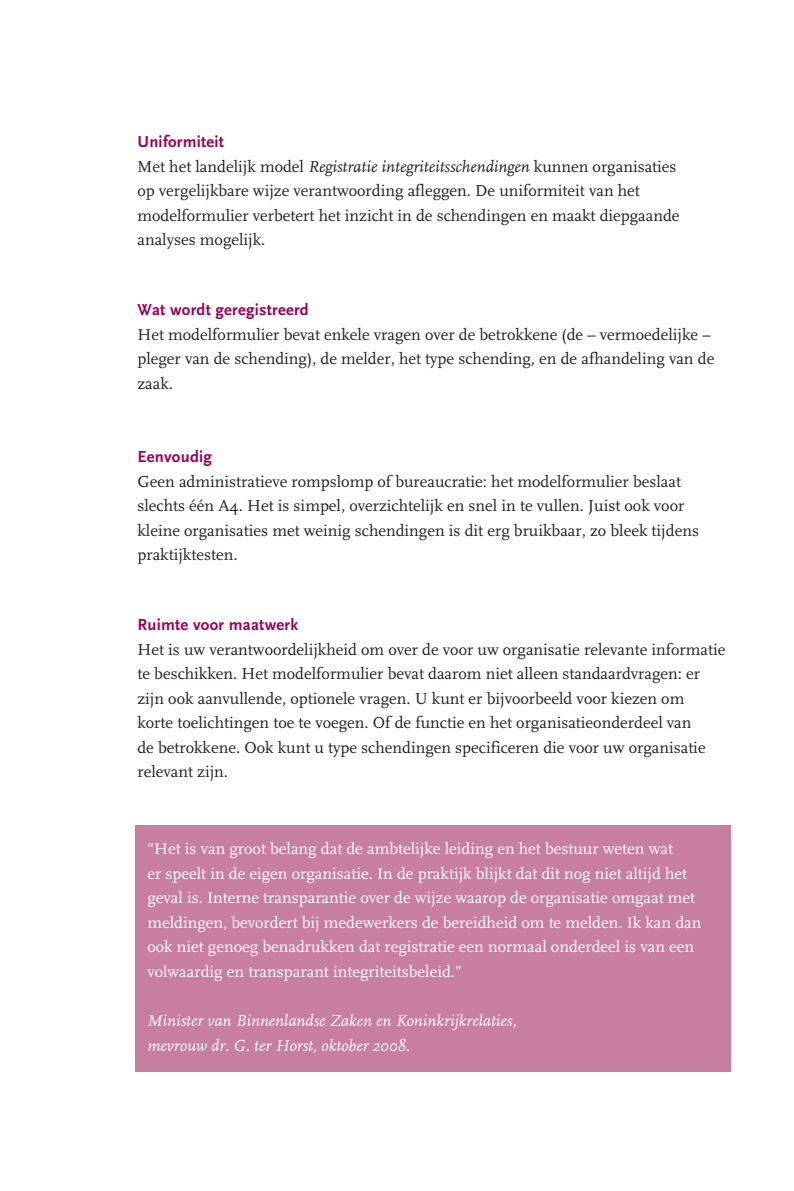
<style>
.page{position:relative;width:794px;height:1191px;background:#fff}
.page>*{position:absolute;margin:0;border:0;box-sizing:border-box;transform-origin:0 0}
.t1{font:16.62px/24.5px "Scala";color:#231f20}
.t2{font:16.62px/24.5px "Scala";color:#fff}
.t3{font:italic 16.62px/24.5px "Scala";color:#fff}
.t4{font:700 16.62px "Scala Sans";letter-spacing:.015em;color:#9c0159}
.s1{font-style:italic}
</style>
<div class="page">
<div style="left:135px;top:825px;width:596px;height:246px;background:#c87e9f"></div>
<p class="t4" style="left:137px;top:133px;width:88px">Uniformiteit</p>
<p class="t1" style="left:137px;top:154px;width:543px">Met het landelijk model <span class="s1">Registratie integriteitsschendingen</span> kunnen organisaties op vergelijkbare wijze verantwoording afleggen. De uniformiteit van het modelformulier verbetert het inzicht in de schendingen en maakt diepgaande analyses mogelijk.</p>
<p class="t4" style="left:137px;top:301px;width:173px">Wat wordt geregistreerd</p>
<p class="t1" style="left:137px;top:322px;width:578px">Het modelformulier bevat enkele vragen over de betrokkene (de – vermoedelijke – pleger van de schending), de melder, het type schending, en de afhandeling van de zaak.</p>
<p class="t4" style="left:137px;top:448px;width:76px">Eenvoudig</p>
<p class="t1" style="left:137px;top:469px;width:563px">Geen administratieve rompslomp of bureaucratie: het modelformulier beslaat slechts één A4. Het is simpel, overzichtelijk en snel in te vullen. Juist ook voor kleine organisaties met weinig schendingen is dit erg bruikbaar, zo bleek tijdens praktijktesten.</p>
<p class="t4" style="left:137px;top:616px;width:162px">Ruimte voor maatwerk</p>
<p class="t1" style="left:137px;top:637px;width:589px">Het is uw verantwoordelijkheid om over de voor uw organisatie relevante informatie te beschikken. Het modelformulier bevat daarom niet alleen standaardvragen: er zijn ook aanvullende, optionele vragen. U kunt er bijvoorbeeld voor kiezen om<br>korte toelichtingen toe te voegen. Of de functie en het organisatieonderdeel van<br>de betrokkene. Ook kunt u type schendingen specificeren die voor uw organisatie relevant zijn.</p>
<p class="t2" style="left:147px;top:837px;width:555px">“Het is van groot belang dat de ambtelijke leiding en het bestuur weten wat<br>er speelt in de eigen organisatie. In de praktijk blijkt dat dit nog niet altijd het geval is. Interne transparantie over de wijze waarop de organisatie omgaat met meldingen, bevordert bij medewerkers de bereidheid om te melden. Ik kan dan ook niet genoeg benadrukken dat registratie een normaal onderdeel is van een volwaardig en transparant integriteitsbeleid.”</p>
<p class="t3" style="left:147px;top:1009px;width:371px">Minister van Binnenlandse Zaken en Koninkrijkrelaties, mevrouw dr. G. ter Horst, oktober 2008.</p>
</div>
